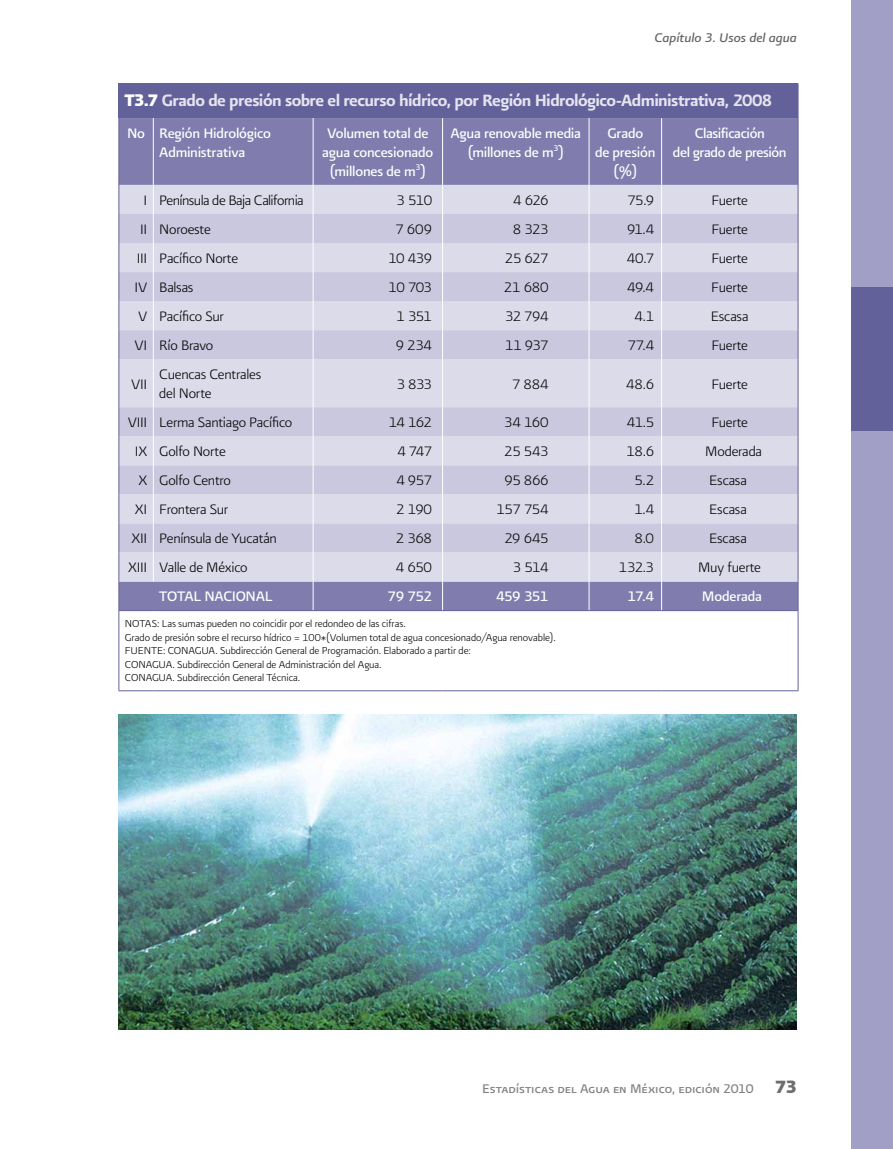
<style>
.page{position:relative;width:893px;height:1149px;background:#fff}
.page>*{position:absolute;margin:0;border:0;box-sizing:border-box;transform-origin:0 0}
.t1{font:19.5px "Presidencia Firme";letter-spacing:-.03em;color:#e5e4ef}
.t2{font:16.5px/18.9px "Presidencia Fina";letter-spacing:-.015em;color:#000}
.t3{font:16.5px/18.9px "Presidencia Base";letter-spacing:-.015em;color:#fff;text-align:center}
.t4{font:16.5px "Presidencia Fina";letter-spacing:-.035em;color:#000}
.t5{font:15px "Presidencia Base Versalitas";letter-spacing:-.005em;color:#808285}
.t6{font:italic 15px "Presidencia Base";color:#636466}
.t7{font:12px/13.5px "Presidencia Fina";letter-spacing:-.005em;color:#000}
.s1{font-family:"Presidencia Fuerte";font-size:19.8px;color:#fff}
.s2{font-family:"Presidencia Fuerte";font-size:21px;color:#6d6e71}
</style>
<div class="page">
<div style="left:851px;top:0;width:42px;height:1148px;background:#a19fc5"></div>
<div style="left:851px;top:287px;width:42px;height:144px;background:#63619a"></div>
<div style="left:119px;top:84px;width:679px;height:34px;background:#63619a"></div>
<div style="left:119px;top:118px;width:679px;height:492px;background:#807dae"></div>
<div style="left:119px;top:185px;width:679px;height:396px;background:#dbdbea"></div>
<svg style="left:119px;top:214px;width:679px;height:338px;background:#d1d1e3"></svg>
<hr style="left:118px;top:83px;width:35px;height:1px;background:#63619a">
<hr style="left:118px;top:84px;width:1px;height:34px;background:#63619a">
<hr style="left:153px;top:83px;width:160px;height:1px;background:#63619a">
<hr style="left:313px;top:83px;width:130px;height:1px;background:#63619a">
<hr style="left:443px;top:83px;width:146px;height:1px;background:#63619a">
<hr style="left:589px;top:83px;width:73px;height:1px;background:#63619a">
<hr style="left:662px;top:83px;width:136px;height:1px;background:#63619a">
<hr style="left:798px;top:84px;width:1px;height:34px;background:#63619a">
<hr style="left:118px;top:118px;width:1px;height:67px;background:#63619a">
<hr style="left:798px;top:118px;width:1px;height:67px;background:#63619a">
<svg style="left:118px;top:185px;width:1px;height:174px"></svg>
<svg style="left:798px;top:185px;width:1px;height:174px"></svg>
<hr style="left:118px;top:359px;width:1px;height:48px;background:#63619a">
<hr style="left:798px;top:359px;width:1px;height:48px;background:#63619a">
<svg style="left:118px;top:407px;width:1px;height:203px"></svg>
<svg style="left:798px;top:407px;width:1px;height:203px"></svg>
<hr style="left:118px;top:610px;width:1px;height:80px;background:#63619a">
<hr style="left:798px;top:610px;width:1px;height:80px;background:#63619a">
<hr style="left:118px;top:690px;width:35px;height:1px;background:#63619a">
<hr style="left:153px;top:690px;width:160px;height:1px;background:#63619a">
<hr style="left:313px;top:690px;width:130px;height:1px;background:#63619a">
<hr style="left:443px;top:690px;width:146px;height:1px;background:#63619a">
<hr style="left:589px;top:690px;width:73px;height:1px;background:#63619a">
<hr style="left:662px;top:690px;width:136px;height:1px;background:#63619a">
<hr style="left:153px;top:118px;width:1px;height:67px;background:#fff">
<hr style="left:313px;top:118px;width:1px;height:67px;background:#fff">
<hr style="left:442px;top:118px;width:1px;height:67px;background:#fff">
<hr style="left:589px;top:118px;width:1px;height:67px;background:#fff">
<hr style="left:661px;top:118px;width:1px;height:67px;background:#fff">
<svg style="left:153px;top:185px;width:1px;height:174px"></svg>
<svg style="left:313px;top:185px;width:1px;height:174px"></svg>
<svg style="left:442px;top:185px;width:1px;height:174px"></svg>
<svg style="left:589px;top:185px;width:1px;height:174px"></svg>
<svg style="left:661px;top:185px;width:1px;height:174px"></svg>
<hr style="left:153px;top:359px;width:1px;height:48px;background:#fff">
<hr style="left:313px;top:359px;width:1px;height:48px;background:#fff">
<hr style="left:442px;top:359px;width:1px;height:48px;background:#fff">
<hr style="left:589px;top:359px;width:1px;height:48px;background:#fff">
<hr style="left:661px;top:359px;width:1px;height:48px;background:#fff">
<svg style="left:153px;top:407px;width:1px;height:174px"></svg>
<svg style="left:313px;top:407px;width:1px;height:203px"></svg>
<svg style="left:442px;top:407px;width:1px;height:203px"></svg>
<svg style="left:589px;top:407px;width:1px;height:203px"></svg>
<svg style="left:661px;top:407px;width:1px;height:203px"></svg>
<hr style="left:118px;top:610px;width:35px;height:1px;background:#63619a">
<hr style="left:153px;top:610px;width:160px;height:1px;background:#63619a">
<hr style="left:313px;top:610px;width:130px;height:1px;background:#63619a">
<hr style="left:443px;top:610px;width:146px;height:1px;background:#63619a">
<hr style="left:589px;top:610px;width:73px;height:1px;background:#63619a">
<hr style="left:662px;top:610px;width:136px;height:1px;background:#63619a">
<img style="left:118px;top:714px;width:679px;height:315px">
<p class="t6" style="left:654px;top:29px;width:144px">Capítulo 3. Usos del agua</p>
<p class="t1" style="left:125px;top:89px;width:649px"><span class="s1">T3.7</span> Grado de presión sobre el recurso hídrico, por Región Hidrológico-Administrativa, 2008</p>
<p class="t3" style="left:127px;top:123px;width:145px">No Región Hidrológico<br>Administrativa</p>
<p class="t3" style="left:322px;top:123px;width:113px">Volumen total de agua concesionado (millones de m<sup>3</sup>)</p>
<p class="t3" style="left:450px;top:123px;width:132px">Agua renovable media (millones de m<sup>3</sup>)</p>
<p class="t3" style="left:595px;top:123px;width:62px">Grado<br>de presión (%)</p>
<p class="t3" style="left:673px;top:123px;width:115px">Clasificación<br>del grado de presión</p>
<p class="t4" style="left:144px;top:191px;width:162px">I Península de Baja California</p>
<p class="t2" style="left:396px;top:190px;width:37px">3 510</p>
<p class="t2" style="left:513px;top:190px;width:37px">4 626</p>
<p class="t2" style="left:627px;top:190px;width:28px">75.9</p>
<p class="t2" style="left:711px;top:190px;width:38px">Fuerte</p>
<p class="t2" style="left:140px;top:219px;width:72px">II Noroeste</p>
<p class="t2" style="left:395px;top:219px;width:38px">7 609</p>
<p class="t2" style="left:513px;top:219px;width:37px">8 323</p>
<p class="t2" style="left:627px;top:219px;width:29px">91.4</p>
<p class="t2" style="left:711px;top:219px;width:38px">Fuerte</p>
<p class="t2" style="left:137px;top:248px;width:103px">III Pacífico Norte</p>
<p class="t2" style="left:388px;top:248px;width:45px">10 439</p>
<p class="t2" style="left:505px;top:248px;width:45px">25 627</p>
<p class="t2" style="left:627px;top:248px;width:29px">40.7</p>
<p class="t2" style="left:711px;top:248px;width:38px">Fuerte</p>
<p class="t2" style="left:135px;top:277px;width:60px">IV Balsas</p>
<p class="t2" style="left:389px;top:277px;width:45px">10 703</p>
<p class="t2" style="left:504px;top:277px;width:46px">21 680</p>
<p class="t2" style="left:627px;top:277px;width:28px">49.4</p>
<p class="t2" style="left:711px;top:277px;width:38px">Fuerte</p>
<p class="t2" style="left:138px;top:306px;width:87px">V Pacífico Sur</p>
<p class="t2" style="left:397px;top:306px;width:37px">1 351</p>
<p class="t2" style="left:505px;top:306px;width:45px">32 794</p>
<p class="t2" style="left:634px;top:306px;width:21px">4.1</p>
<p class="t2" style="left:711px;top:306px;width:39px">Escasa</p>
<p class="t2" style="left:135px;top:335px;width:80px">VI Río Bravo</p>
<p class="t2" style="left:396px;top:335px;width:38px">9 234</p>
<p class="t2" style="left:505px;top:335px;width:45px">11 937</p>
<p class="t2" style="left:628px;top:335px;width:28px">77.4</p>
<p class="t2" style="left:711px;top:335px;width:38px">Fuerte</p>
<p class="t2" style="left:131px;top:374px;width:18px">VII</p>
<p class="t2" style="left:159px;top:364px;width:104px">Cuencas Centrales del Norte</p>
<p class="t2" style="left:397px;top:374px;width:37px">3 833</p>
<p class="t2" style="left:512px;top:374px;width:38px">7 884</p>
<p class="t2" style="left:626px;top:374px;width:29px">48.6</p>
<p class="t2" style="left:711px;top:374px;width:38px">Fuerte</p>
<p class="t2" style="left:128px;top:412px;width:166px">VIII Lerma Santiago Pacífico</p>
<p class="t2" style="left:389px;top:412px;width:45px">14 162</p>
<p class="t2" style="left:504px;top:412px;width:46px">34 160</p>
<p class="t2" style="left:627px;top:412px;width:29px">41.5</p>
<p class="t2" style="left:711px;top:412px;width:38px">Fuerte</p>
<p class="t2" style="left:135px;top:441px;width:92px">IX Golfo Norte</p>
<p class="t2" style="left:397px;top:441px;width:36px">4 747</p>
<p class="t2" style="left:504px;top:441px;width:46px">25 543</p>
<p class="t2" style="left:627px;top:441px;width:29px">18.6</p>
<p class="t2" style="left:705px;top:441px;width:58px">Moderada</p>
<p class="t2" style="left:138px;top:470px;width:94px">X Golfo Centro</p>
<p class="t2" style="left:396px;top:470px;width:37px">4 957</p>
<p class="t2" style="left:505px;top:470px;width:45px">95 866</p>
<p class="t2" style="left:634px;top:470px;width:21px">5.2</p>
<p class="t2" style="left:709px;top:470px;width:39px">Escasa</p>
<p class="t2" style="left:135px;top:499px;width:95px">XI Frontera Sur</p>
<p class="t2" style="left:396px;top:499px;width:37px">2 190</p>
<p class="t2" style="left:496px;top:499px;width:54px">157 754</p>
<p class="t2" style="left:634px;top:499px;width:21px">1.4</p>
<p class="t2" style="left:709px;top:499px;width:39px">Escasa</p>
<p class="t2" style="left:132px;top:528px;width:147px">XII Península de Yucatán</p>
<p class="t2" style="left:396px;top:528px;width:38px">2 368</p>
<p class="t2" style="left:504px;top:528px;width:46px">29 645</p>
<p class="t2" style="left:634px;top:528px;width:21px">8.0</p>
<p class="t2" style="left:709px;top:528px;width:39px">Escasa</p>
<p class="t2" style="left:128px;top:557px;width:121px">XIII Valle de México</p>
<p class="t2" style="left:396px;top:557px;width:38px">4 650</p>
<p class="t2" style="left:513px;top:557px;width:37px">3 514</p>
<p class="t2" style="left:619px;top:557px;width:37px">132.3</p>
<p class="t2" style="left:698px;top:557px;width:64px">Muy fuerte</p>
<p class="t3" style="left:159px;top:586px;width:115px">TOTAL NACIONAL</p>
<p class="t3" style="left:388px;top:586px;width:46px">79 752</p>
<p class="t3" style="left:496px;top:586px;width:54px">459 351</p>
<p class="t3" style="left:628px;top:586px;width:28px">17.4</p>
<p class="t3" style="left:702px;top:586px;width:62px">Moderada</p>
<p class="t7" style="left:125px;top:616px;width:432px">NOTAS: Las sumas pueden no coincidir por el redondeo de las cifras.<br>Grado de presión sobre el recurso hídrico = 100*(Volumen total de agua concesionado/Agua renovable).<br>FUENTE: CONAGUA. Subdirección General de Programación. Elaborado a partir de:<br>CONAGUA. Subdirección General de Administración del Agua.<br>CONAGUA. Subdirección General Técnica.</p>
<p class="t5" style="left:482px;top:1079px;width:316px">Estadísticas del Agua en México, edición 2010 <span class="s2">73</span></p>
</div>
